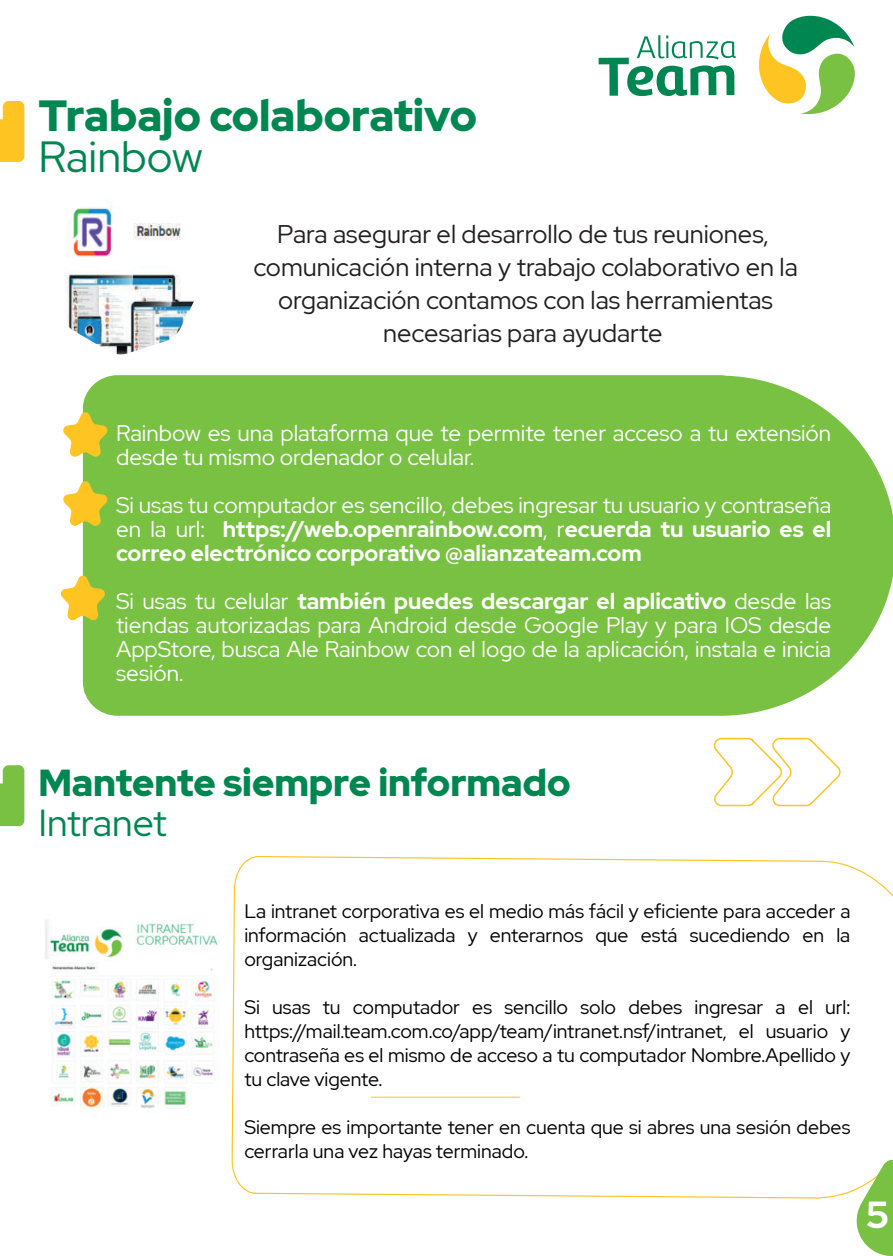
<style>
.page{position:relative;width:893px;height:1256px;background:#fff}
.page>*{position:absolute;margin:0;border:0;box-sizing:border-box;transform-origin:0 0}
.t1{font:900 43.5px "Red Hat Display";color:#008751}
.t2{font:43.5px "Red Hat Display";color:#008751}
.t3{font:900 37.5px "Red Hat Display";color:#008751}
.t4{font:37.5px "Red Hat Display";color:#008751}
.t5{font:700 37.5px "Red Hat Display";color:#fff}
.t6{font:25.5px/33px "Red Hat Display";color:#231f20;text-align:center}
.t7{font:22.5px/24px "Red Hat Display";color:#fff}
.t8{font:700 22.5px/24px "Red Hat Display";color:#fff;text-align:justify}
.t9{font:19.5px/24px "Red Hat Display";color:#000001;text-align:justify}
.s1{font-weight:400}
.s2{font-weight:700}
</style>
<div class="page">
<svg style="left:598px;top:15px;width:257px;height:100px"></svg>
<div style="left:83px;top:375px;width:810px;height:341px;background:#79c142"></div>
<svg style="left:63px;top:411px;width:46px;height:47px"></svg>
<svg style="left:63px;top:480px;width:46px;height:47px"></svg>
<svg style="left:60px;top:575px;width:46px;height:46px"></svg>
<img style="left:65px;top:206px;width:129px;height:149px">
<svg style="left:0;top:101px;width:24px;height:61px"></svg>
<img style="left:45px;top:920px;width:174px;height:189px">
<svg style="left:713px;top:737px;width:128px;height:70px"></svg>
<svg style="left:0;top:765px;width:24px;height:61px"></svg>
<svg style="left:232px;top:856px;width:661px;height:342px"></svg>
<svg style="left:856px;top:1160px;width:37px;height:96px"></svg>
<h1 class="t1" style="left:39px;top:88px;width:440px">Trabajo colaborativo</h1>
<h1 class="t2" style="left:39px;top:128px;width:166px">Rainbow</h1>
<h3 class="t6" style="left:253px;top:217px;width:546px">Para asegurar el desarrollo de tus reuniones, comunicación interna y trabajo colaborativo en la organización contamos con las herramientas necesarias para ayudarte</h3>
<p class="t7" style="left:116px;top:420px;width:717px">Rainbow es una plataforma que te permite tener acceso a tu extensión desde tu mismo ordenador o celular.</p>
<p class="t8" style="left:116px;top:492px;width:717px"><span class="s1">Si usas tu computador es sencillo, debes ingresar tu usuario y contraseña en la url:</span> https://web.openrainbow.com<span class="s1">, r</span>ecuerda tu usuario es el correo electrónico corporativo @alianzateam.com</p>
<p class="t7" style="left:116px;top:588px;width:717px;text-align:justify">Si usas tu celular <span class="s2">también puedes descargar el aplicativo</span> desde las tiendas autorizadas para Android desde Google Play y para IOS desde AppStore, busca Ale Rainbow con el logo de la aplicación, instala e inicia sesión.</p>
<h2 class="t3" style="left:39px;top:758px;width:533px">Mantente siempre informado</h2>
<h2 class="t4" style="left:39px;top:798px;width:130px">Intranet</h2>
<p class="t9" style="left:244px;top:898px;width:608px">La intranet corporativa es el medio más fácil y eficiente para acceder a información actualizada y enterarnos que está sucediendo en la organización.</p>
<p class="t9" style="left:244px;top:994px;width:608px">Si usas tu computador es sencillo solo debes ingresar a el url: https://mail.team.com.co/app/team/intranet.nsf/intranet, el usuario y contraseña es el mismo de acceso a tu computador Nombre.Apellido y tu clave vigente.</p>
<p class="t9" style="left:244px;top:1114px;width:607px">Siempre es importante tener en cuenta que si abres una sesión debes cerrarla una vez hayas terminado.</p>
<h2 class="t5" style="left:866px;top:1190px;width:24px">5</h2>
</div>
